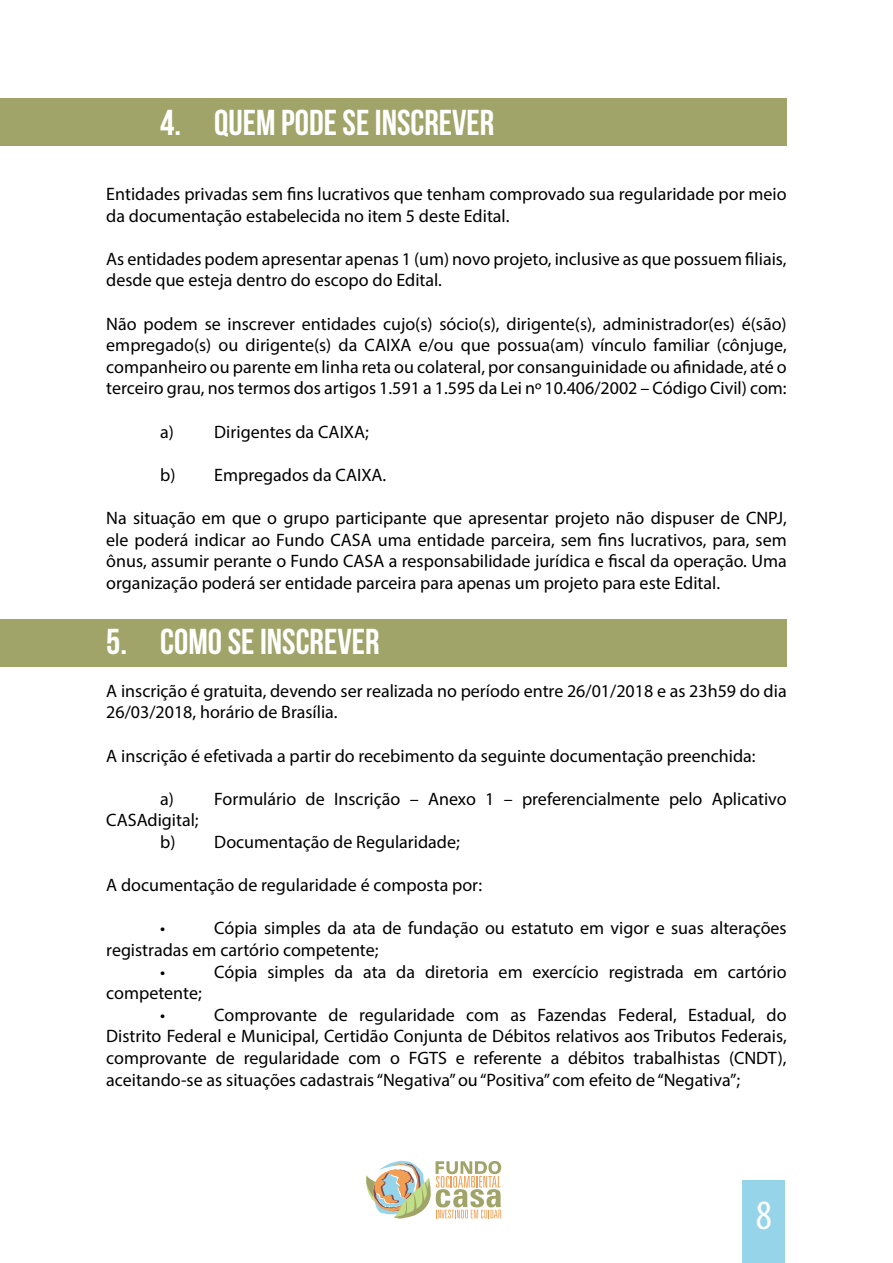
<style>
.page{position:relative;width:893px;height:1263px;background:#fff}
.page>*{position:absolute;margin:0;border:0;box-sizing:border-box;transform-origin:0 0}
.t1{font:condensed 42px "Myriad Pro";color:#fff}
.t2{font:36px "Bebas Neue";color:#fff}
.t3{font:18px/21.6px "Myriad Pro";color:#000}
</style>
<div class="page">
<div style="left:742px;top:1181px;width:43px;height:82px;background:#95d4e9"></div>
<svg style="left:366px;top:1160px;width:135px;height:58px"></svg>
<div style="left:0;top:619px;width:787px;height:47px;background:#a1a468"></div>
<div style="left:0;top:98px;width:787px;height:48px;background:#a1a468"></div>
<h2 class="t2" style="left:160px;top:103px;width:336px">4. QUEM PODE SE INSCREVER</h2>
<p class="t3" style="left:106px;top:183px;width:682px">Entidades privadas sem fins lucrativos que tenham comprovado sua regularidade por meio da documentação estabelecida no item 5 deste Edital.</p>
<p class="t3" style="left:106px;top:248px;width:682px">As entidades podem apresentar apenas 1 (um) novo projeto, inclusive as que possuem filiais, desde que esteja dentro do escopo do Edital.</p>
<p class="t3" style="left:106px;top:312px;width:682px;text-align:justify">Não podem se inscrever entidades cujo(s) sócio(s), dirigente(s), administrador(es) é(são) empregado(s) ou dirigente(s) da CAIXA e/ou que possua(am) vínculo familiar (cônjuge, companheiro ou parente em linha reta ou colateral, por consanguinidade ou afinidade, até o terceiro grau, nos termos dos artigos 1.591 a 1.595 da Lei nº 10.406/2002 – Código Civil) com:</p>
<p class="t3" style="left:160px;top:420px;width:210px">a) Dirigentes da CAIXA;</p>
<p class="t3" style="left:160px;top:464px;width:227px">b) Empregados da CAIXA.</p>
<p class="t3" style="left:106px;top:507px;width:682px;text-align:justify">Na situação em que o grupo participante que apresentar projeto não dispuser de CNPJ, ele poderá indicar ao Fundo CASA uma entidade parceira, sem fins lucrativos, para, sem ônus, assumir perante o Fundo CASA a responsabilidade jurídica e fiscal da operação. Uma organização poderá ser entidade parceira para apenas um projeto para este Edital.</p>
<h2 class="t2" style="left:106px;top:621px;width:275px">5. COMO SE INSCREVER</h2>
<p class="t3" style="left:106px;top:680px;width:682px">A inscrição é gratuita, devendo ser realizada no período entre 26/01/2018 e as 23h59 do dia<br>26/03/2018, horário de Brasília.</p>
<p class="t3" style="left:106px;top:744px;width:651px">A inscrição é efetivada a partir do recebimento da seguinte documentação preenchida:</p>
<p class="t3" style="left:160px;top:788px;width:628px">a) Formulário de Inscrição – Anexo 1 – preferencialmente pelo Aplicativo</p>
<p class="t3" style="left:106px;top:809px;width:94px">CASAdigital;</p>
<p class="t3" style="left:160px;top:831px;width:301px">b) Documentação de Regularidade;</p>
<p class="t3" style="left:106px;top:874px;width:377px">A documentação de regularidade é composta por:</p>
<p class="t3" style="left:160px;top:917px;width:7px">•</p>
<p class="t3" style="left:214px;top:917px;width:574px">Cópia simples da ata de fundação ou estatuto em vigor e suas alterações</p>
<p class="t3" style="left:106px;top:939px;width:274px">registradas em cartório competente;</p>
<p class="t3" style="left:160px;top:960px;width:7px">•</p>
<p class="t3" style="left:214px;top:960px;width:574px">Cópia simples da ata da diretoria em exercício registrada em cartório</p>
<p class="t3" style="left:160px;top:982px;width:43px;text-indent:-54px">competente; •</p>
<p class="t3" style="left:106px;top:1004px;width:682px;text-align:justify;text-indent:108px">Comprovante de regularidade com as Fazendas Federal, Estadual, do Distrito Federal e Municipal, Certidão Conjunta de Débitos relativos aos Tributos Federais, comprovante de regularidade com o FGTS e referente a débitos trabalhistas (CNDT), aceitando-se as situações cadastrais “Negativa” ou “Positiva” com efeito de “Negativa”;</p>
<h1 class="t1" style="left:756px;top:1190px;width:18px">8</h1>
</div>
